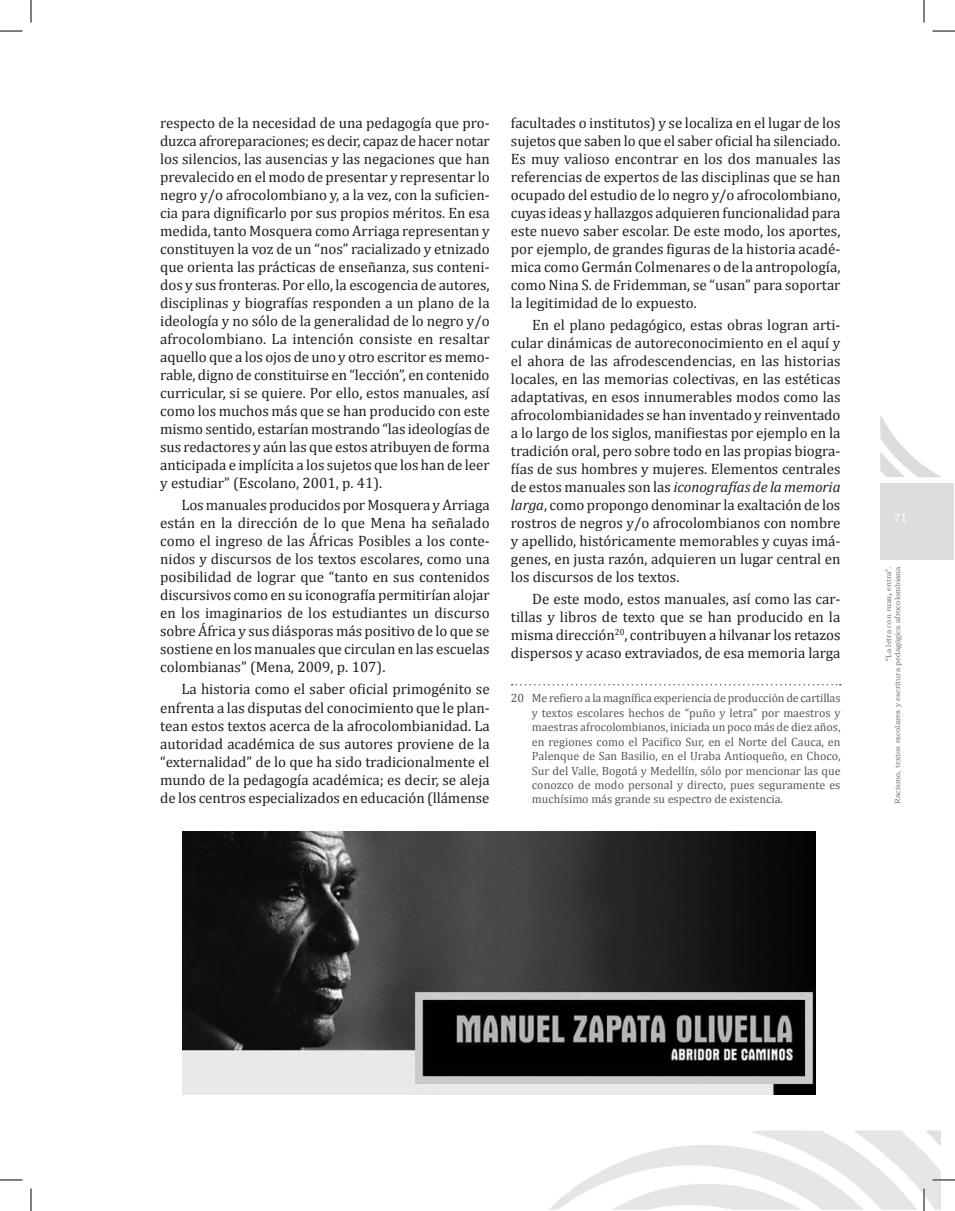
<style>
.page{position:relative;width:955px;height:1211px;background:#fff}
.page>*{position:absolute;margin:0;border:0;box-sizing:border-box;transform-origin:0 0}
.C__DE_TEXTO{font:15px/18px "Cambria";color:#231f20;text-align:justify}
.PIE_con_FILETE{font:15px/18px "Cambria";letter-spacing:-.005em;color:#231f20;text-align:justify}
.PIE_con_FILETE-2{font:12px/14.4px "Cambria";color:#57585a;text-align:justify}
.t1{font:12px "Cambria";color:#fff}
.t2{font:7.5px/9px "Bookman Old Style";color:#6c6d70;text-align:right}
.s1{font-style:italic}
.s2{font-weight:700;font-style:italic}
</style>
<div class="page">
<div style="left:880px;top:483px;width:74px;height:76px;background:#dcdddf"></div>
<svg style="left:880px;top:416px;width:61px;height:61px"></svg>
<img style="left:550px;top:1130px;width:390px;height:79px">
<svg style="left:511px;top:684px;width:330px;height:2px"></svg>
<img style="left:182px;top:831px;width:633px;height:263px">
<hr style="left:932px;top:1178px;width:23px;height:2px;background:#fff">
<hr style="left:923px;top:1188px;width:2px;height:22px;background:#fff">
<svg style="left:0;top:31px;width:22px;height:1px"></svg>
<svg style="left:932px;top:31px;width:23px;height:1px"></svg>
<svg style="left:0;top:1179px;width:22px;height:1px"></svg>
<svg style="left:932px;top:1179px;width:23px;height:1px"></svg>
<svg style="left:31px;top:0;width:1px;height:23px"></svg>
<svg style="left:31px;top:1188px;width:1px;height:22px"></svg>
<svg style="left:924px;top:0;width:1px;height:23px"></svg>
<svg style="left:924px;top:1188px;width:1px;height:22px"></svg>
<p class="PIE_con_FILETE" style="left:160px;top:113px;width:331px">respecto de la necesidad de una pedagogía que pro&shy;duzca afroreparaciones; es decir, capaz de hacer notar los silencios, las ausencias y las negaciones que han prevalecido en el modo de presentar y representar lo negro y/o afrocolombiano y, a la vez, con la suficien&shy;cia para dignificarlo por sus propios méritos. En esa medida, tanto Mosquera como Arriaga representan y constituyen la voz de un “nos” racializado y etnizado que orienta las prácticas de enseñanza, sus conteni&shy;dos y sus fronteras. Por ello, la escogencia de autores, disciplinas y biografías responden a un plano de la ideología y no sólo de la generalidad de lo negro y/o afrocolombiano. La intención consiste en resaltar aquello que a los ojos de uno y otro escritor es memo&shy;rable, digno de constituirse en “lección”, en contenido curricular, si se quiere. Por ello, estos manuales, así como los muchos más que se han producido con este mismo sentido, estarían mostrando “las ideologías de sus redactores y aún las que estos atribuyen de forma anticipada e implícita a los sujetos que los han de leer y estudiar” (Escolano, 2001, p. 41).</p>
<p class="C__DE_TEXTO" style="left:160px;top:496px;width:331px;text-indent:21px">Los manuales producidos por Mosquera y Arriaga están en la dirección de lo que Mena ha señalado como el ingreso de las Áfricas Posibles a los conte&shy;nidos y discursos de los textos escolares, como una posibilidad de lograr que “tanto en sus contenidos discursivos como en su iconografía permitirían alojar en los imaginarios de los estudiantes un discurso sobre África y sus diásporas más positivo de lo que se sostiene en los manuales que circulan en las escuelas colombianas” (Mena, 2009, p. 107).</p>
<p class="C__DE_TEXTO" style="left:160px;top:680px;width:331px;text-indent:21px">La historia como el saber oficial primogénito se enfrenta a las disputas del conocimiento que le plan&shy;tean estos textos acerca de la afrocolombianidad. La autoridad académica de sus autores proviene de la “externalidad” de lo que ha sido tradicionalmente el mundo de la pedagogía académica; es decir, se aleja de los centros especializados en educación (llámense</p>
<p class="C__DE_TEXTO" style="left:511px;top:113px;width:331px">facultades o institutos) y se localiza en el lugar de los sujetos que saben lo que el saber oficial ha silenciado.<br>Es muy valioso encontrar en los dos manuales las referencias de expertos de las disciplinas que se han ocupado del estudio de lo negro y/o afrocolombiano, cuyas ideas y hallazgos adquieren funcionalidad para este nuevo saber escolar. De este modo, los aportes, por ejemplo, de grandes figuras de la historia acadé&shy;mica como Germán Colmenares o de la antropología, como Nina S. de Fridemman, se “usan” para soportar la legitimidad de lo expuesto.</p>
<p class="C__DE_TEXTO" style="left:511px;top:316px;width:331px;text-indent:21px">En el plano pedagógico, estas obras logran arti&shy;cular dinámicas de autoreconocimiento en el aquí y el ahora de las afrodescendencias, en las historias locales, en las memorias colectivas, en las estéticas adaptativas, en esos innumerables modos como las afrocolombianidades se han inventado y reinventado a lo largo de los siglos, manifiestas por ejemplo en la tradición oral, pero sobre todo en las propias biogra&shy;fías de sus hombres y mujeres. Elementos centrales de estos manuales son las <span class="s1">iconografías de la memoria larga</span>, como propongo denominar la exaltación de los rostros de negros y/o afrocolombianos con nombre y apellido, históricamente memorables y cuyas imá&shy;genes, en justa razón, adquieren un lugar central en los discursos de los textos.</p>
<p class="C__DE_TEXTO" style="left:511px;top:590px;width:331px;text-indent:21px">De este modo, estos manuales, así como las car&shy;tillas y libros de texto que se han producido en la misma dirección<sup>20</sup>, contribuyen a hilvanar los retazos dispersos y acaso extraviados, de esa memoria larga</p>
<p class="PIE_con_FILETE-2" style="left:532px;top:691px;width:310px;text-indent:-21px">20 Me refiero a la magnífica experiencia de producción de cartillas y textos escolares hechos de “puño y letra” por maestros y maestras afrocolombianos, iniciada un poco más de diez años, en regiones como el Pacifico Sur, en el Norte del Cauca, en Palenque de San Basilio, en el Uraba Antioqueño, en Choco, Sur del Valle, Bogotá y Medellín, sólo por mencionar las que conozco de modo personal y directo, pues seguramente es muchísimo más grande su espectro de existencia.</p>
<p class="t1" style="left:894px;top:510px;width:15px">71</p>
<p class="t2" style="left:884px;top:803px;width:239px;rotate:-90deg">“La letra con <span class="s1">raza</span><span class="s2">,</span> entra”.<br>Racismo, textos escolares y escritura pedagógica afrocolombiana</p>
</div>
